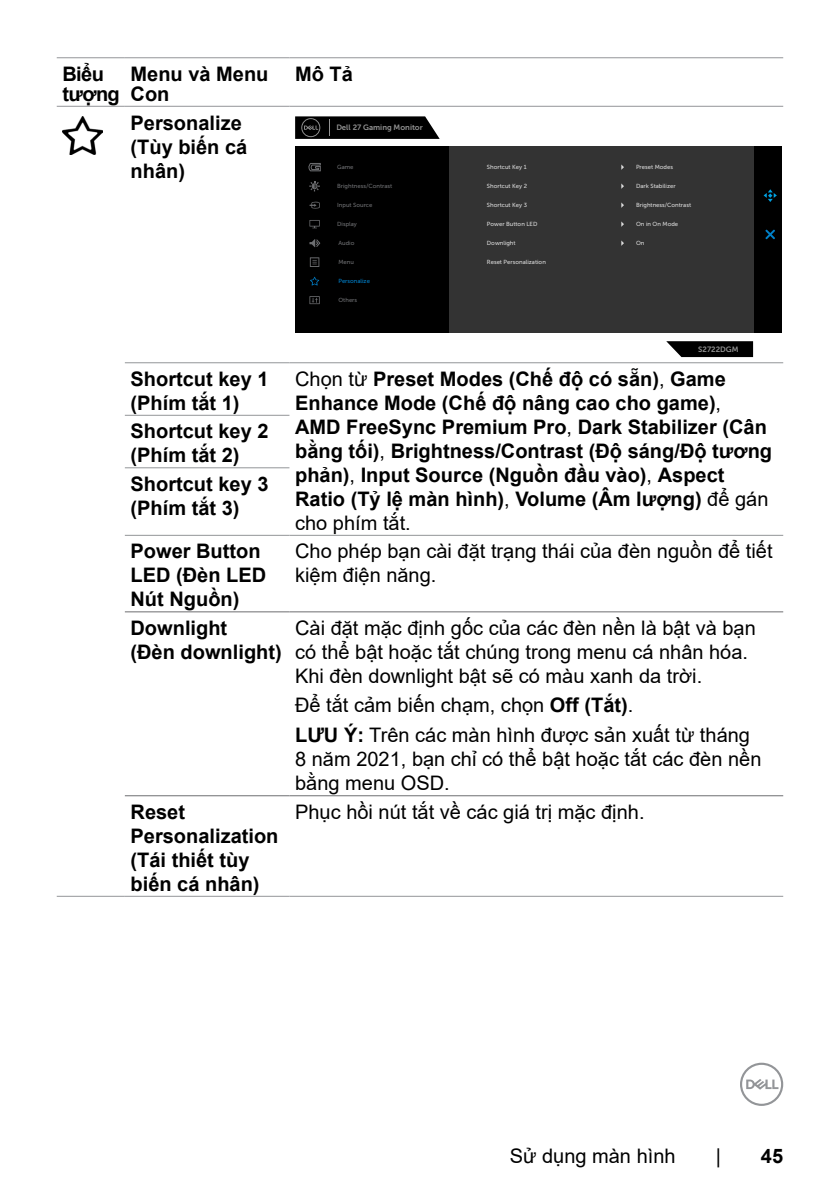
<style>
.page{position:relative;width:840px;height:1191px;background:#fff}
.page>*{position:absolute;margin:0;border:0;box-sizing:border-box;transform-origin:0 0}
.t1{font:700 20px/24px "Arial";color:#000}
.t2{font:20px/24px "Arial";color:#000}
.t3{font:7.8px "Museo Sans For Dell 700";color:#939393}
.t4{font:6px "Museo Sans For Dell 500";color:#d9d9d9}
.t5{font:6px "Museo Sans For Dell 500";color:#6d6e71}
.t6{font:6px "Museo Sans For Dell 500";color:#007fc8}
.s1{font-weight:400}
.s2{font-weight:700}
</style>
<div class="page">
<svg style="left:740px;top:1062px;width:42px;height:44px"></svg>
<hr style="left:57px;top:106px;width:68px;height:1px;background:#939598">
<hr style="left:125px;top:106px;width:164px;height:1px;background:#939598">
<hr style="left:289px;top:106px;width:493px;height:1px;background:#939598">
<hr style="left:57px;top:57px;width:68px;height:1px;background:#939598">
<hr style="left:125px;top:57px;width:164px;height:1px;background:#939598">
<hr style="left:289px;top:57px;width:493px;height:1px;background:#939598">
<hr style="left:125px;top:362px;width:164px;height:1px;background:#939598">
<hr style="left:289px;top:362px;width:493px;height:1px;background:#939598">
<hr style="left:125px;top:415px;width:164px;height:1px;background:#939598">
<hr style="left:125px;top:467px;width:164px;height:1px;background:#939598">
<hr style="left:125px;top:535px;width:164px;height:1px;background:#939598">
<hr style="left:289px;top:535px;width:493px;height:1px;background:#939598">
<hr style="left:57px;top:896px;width:68px;height:1px;background:#939598">
<hr style="left:125px;top:896px;width:164px;height:1px;background:#939598">
<hr style="left:289px;top:896px;width:493px;height:1px;background:#939598">
<hr style="left:125px;top:611px;width:164px;height:1px;background:#6d6e71">
<hr style="left:289px;top:611px;width:493px;height:1px;background:#6d6e71">
<hr style="left:125px;top:795px;width:164px;height:1px;background:#6d6e71">
<hr style="left:289px;top:795px;width:493px;height:1px;background:#6d6e71">
<img style="left:62px;top:116px;width:40px;height:39px">
<div style="left:295px;top:147px;width:154px;height:186px;background:#000"></div>
<div style="left:449px;top:147px;width:304px;height:186px;background:#333"></div>
<div style="left:753px;top:147px;width:28px;height:186px;background:#000"></div>
<svg style="left:666px;top:341px;width:86px;height:16px"></svg>
<svg style="left:308px;top:163px;width:13px;height:9px"></svg>
<svg style="left:295px;top:116px;width:144px;height:23px"></svg>
<svg style="left:310px;top:257px;width:9px;height:10px"></svg>
<svg style="left:310px;top:276px;width:9px;height:10px"></svg>
<svg style="left:309px;top:296px;width:10px;height:8px"></svg>
<svg style="left:309px;top:181px;width:11px;height:10px"></svg>
<svg style="left:309px;top:220px;width:10px;height:8px"></svg>
<svg style="left:309px;top:202px;width:10px;height:7px"></svg>
<svg style="left:309px;top:239px;width:12px;height:8px"></svg>
<svg style="left:763px;top:189px;width:13px;height:13px"></svg>
<svg style="left:765px;top:230px;width:9px;height:9px"></svg>
<p class="t1" style="left:62px;top:64px;width:59px;line-height:20px">Biểu tượng</p>
<p class="t1" style="left:130px;top:64px;width:139px;line-height:20px">Menu và Menu<br>Con</p>
<p class="t1" style="left:295px;top:62px;width:59px">Mô Tả</p>
<p class="t1" style="left:130px;top:111px;width:118px">Personalize (Tùy biến cá nhân)</p>
<p class="t3" style="left:336px;top:123px;width:88px">Dell 27 Gaming Monitor</p>
<p class="t5" style="left:337px;top:164px;width:18px">Game</p>
<p class="t5" style="left:337px;top:183px;width:57px">Brightness/Contrast</p>
<p class="t5" style="left:337px;top:202px;width:37px">Input Source</p>
<p class="t5" style="left:338px;top:240px;width:17px">Audio</p>
<p class="t5" style="left:337px;top:221px;width:21px">Display</p>
<p class="t5" style="left:338px;top:259px;width:17px">Menu</p>
<p class="t6" style="left:338px;top:278px;width:33px">Personalize</p>
<p class="t5" style="left:338px;top:297px;width:20px">Others</p>
<p class="t4" style="left:486px;top:164px;width:41px">Shortcut Key 1</p>
<p class="t4" style="left:486px;top:202px;width:42px">Shortcut Key 3</p>
<p class="t4" style="left:486px;top:183px;width:42px">Shortcut Key 2</p>
<p class="t4" style="left:635px;top:164px;width:39px">Preset Modes</p>
<p class="t4" style="left:635px;top:202px;width:57px">Brightness/Contrast</p>
<p class="t4" style="left:635px;top:183px;width:41px">Dark Stabilizer</p>
<p class="t4" style="left:486px;top:221px;width:52px">Power Button LED</p>
<p class="t4" style="left:635px;top:221px;width:44px">On in On Mode</p>
<p class="t4" style="left:486px;top:240px;width:30px">Downlight</p>
<p class="t4" style="left:635px;top:240px;width:10px">On</p>
<p class="t4" style="left:486px;top:259px;width:60px">Reset Personalization</p>
<p class="t3" style="left:697px;top:344px;width:42px">S2722DGM</p>
<p class="t1" style="left:130px;top:367px;width:139px">Shortcut key 1 (Phím tắt 1)</p>
<p class="t1" style="left:295px;top:367px;width:478px"><span class="s1">Chọn từ</span> Preset Modes (Chế độ có sẵn)<span class="s1">,</span> Game Enhance Mode (Chế độ nâng cao cho game)<span class="s1">,<br></span>AMD FreeSync Premium Pro<span class="s1">,</span> Dark Stabilizer (Cân bằng tối)<span class="s1">,</span> Brightness/Contrast (Độ sáng/Độ tương phản)<span class="s1">,</span> Input Source (Nguồn đầu vào)<span class="s1">,</span> Aspect Ratio (Tỷ lệ màn hình)<span class="s1">,</span> Volume (Âm lượng) <span class="s1">để gán cho phím tắt.</span></p>
<p class="t1" style="left:130px;top:419px;width:139px">Shortcut key 2 (Phím tắt 2)</p>
<p class="t1" style="left:130px;top:472px;width:139px">Shortcut key 3 (Phím tắt 3)</p>
<p class="t1" style="left:130px;top:539px;width:137px">Power Button<br>LED (Đèn LED<br>Nút Nguồn)</p>
<p class="t2" style="left:295px;top:539px;width:478px">Cho phép bạn cài đặt trạng thái của đèn nguồn để tiết kiệm điện năng.</p>
<p class="t1" style="left:130px;top:616px;width:153px">Downlight<br>(Đèn downlight)</p>
<p class="t2" style="left:295px;top:615px;width:462px">Cài đặt mặc định gốc của các đèn nền là bật và bạn có thể bật hoặc tắt chúng trong menu cá nhân hóa.<br>Khi đèn downlight bật sẽ có màu xanh da trời.</p>
<p class="t2" style="left:295px;top:690px;width:456px;line-height:29.6px">Để tắt cảm biến chạm, chọn <span class="s2">Off (Tắt)</span>.<br><span class="s2">LƯU Ý:</span> Trên các màn hình được sản xuất từ tháng</p>
<p class="t2" style="left:295px;top:747px;width:467px">8 năm 2021, bạn chỉ có thể bật hoặc tắt các đèn nền bằng menu OSD.</p>
<p class="t1" style="left:130px;top:799px;width:149px">Reset<br>Personalization (Tái thiết tùy biến cá nhân)</p>
<p class="t2" style="left:295px;top:799px;width:351px">Phục hồi nút tắt về các giá trị mặc định.</p>
<p class="t2" style="left:509px;top:1143px;width:167px">Sử dụng màn hình</p>
<p class="t2" style="left:715px;top:1143px;width:7px">|</p>
<p class="t1" style="left:760px;top:1143px;width:24px">45</p>
</div>
